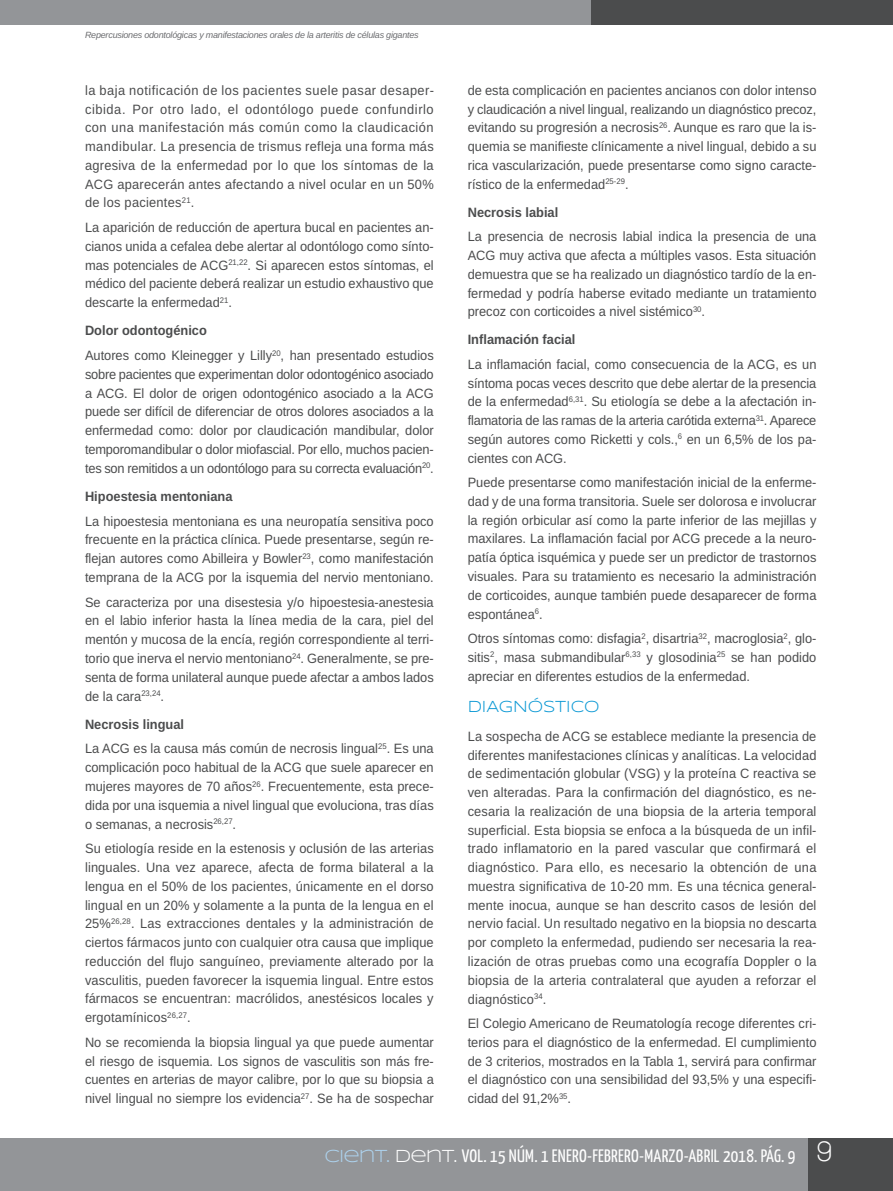
<style>
.page{position:relative;width:893px;height:1191px;background:#fff}
.page>*{position:absolute;margin:0;border:0;box-sizing:border-box;transform-origin:0 0}
.t1{font:700 30px "Walkway";color:#fff;scale:.9 1}
.t2{font:18px "Yanone Kaffeesatz";letter-spacing:.015em;color:#fff}
.t3{font:16.5px "Syncopate";letter-spacing:-.005em;color:#0a98d4;scale:.95 1}
.t4{font:13.5px/18.8px "Arimo";color:#4b4c4d;text-align:justify;scale:.95 1}
.t5{font:700 13.5px "Arimo";color:#4b4c4d;scale:.95 1}
.t6{font:italic 9px "Arimo";letter-spacing:-.025em;color:#6c6d70}
.s1{font-weight:700}
.s2{font-family:"Syncopate";color:#add2ed}
.s3{font-family:"Syncopate"}
</style>
<div class="page">
<div style="left:0;top:1138px;width:893px;height:53px;background:#939598"></div>
<div style="left:0;top:0;width:599px;height:25px;background:#939598"></div>
<div style="left:591px;top:0;width:302px;height:25px;background:#4b4c4d"></div>
<div style="left:808px;top:1138px;width:85px;height:53px;background:#4b4c4d"></div>
<p class="t6" style="left:85px;top:29px;width:335px">Repercusiones odontológicas y manifestaciones orales de la arteritis de células gigantes</p>
<p class="t4" style="left:85px;top:81px;width:369px">la baja notificación de los pacientes suele pasar desaper&shy;cibida. Por otro lado, el odontólogo puede confundirlo con una manifestación más común como la claudicación mandibular. La presencia de trismus refleja una forma más agresiva de la enfermedad por lo que los síntomas de la ACG aparecerán antes afectando a nivel ocular en un 50% de los pacientes<sup>21</sup>.</p>
<p class="t4" style="left:85px;top:218px;width:369px">La aparición de reducción de apertura bucal en pacientes an&shy;cianos unida a cefalea debe alertar al odontólogo como sínto&shy;mas potenciales de ACG<sup>21,22</sup>. Si aparecen estos síntomas, el médico del paciente deberá realizar un estudio exhaustivo que descarte la enfermedad<sup>21</sup>.</p>
<p class="t4" style="left:85px;top:318px;width:369px;line-height:24.8px"><span class="s1">Dolor odontogénico<br></span>Autores como Kleinegger y Lilly<sup>20</sup>, han presentado estudios</p>
<p class="t4" style="left:85px;top:365px;width:369px">sobre pacientes que experimentan dolor odontogénico asociado a ACG. El dolor de origen odontogénico asociado a la ACG puede ser difícil de diferenciar de otros dolores asociados a la enfermedad como: dolor por claudicación mandibular, dolor temporomandibular o dolor miofascial. Por ello, muchos pacien&shy;tes son remitidos a un odontólogo para su correcta evaluación<sup>20</sup>.</p>
<p class="t5" style="left:85px;top:487px;width:157px">Hipoestesia mentoniana</p>
<p class="t4" style="left:85px;top:512px;width:369px">La hipoestesia mentoniana es una neuropatía sensitiva poco frecuente en la práctica clínica. Puede presentarse, según re&shy;flejan autores como Abilleira y Bowler<sup>23</sup>, como manifestación temprana de la ACG por la isquemia del nervio mentoniano.</p>
<p class="t4" style="left:85px;top:593px;width:369px">Se caracteriza por una disestesia y/o hipoestesia-anestesia en el labio inferior hasta la línea media de la cara, piel del mentón y mucosa de la encía, región correspondiente al terri&shy;torio que inerva el nervio mentoniano<sup>24</sup>. Generalmente, se pre&shy;senta de forma unilateral aunque puede afectar a ambos lados de la cara<sup>23,24</sup>.</p>
<p class="t4" style="left:85px;top:712px;width:369px;line-height:24.8px"><span class="s1">Necrosis lingual<br></span>La ACG es la causa más común de necrosis lingual<sup>25</sup>. Es una</p>
<p class="t4" style="left:85px;top:758px;width:369px">complicación poco habitual de la ACG que suele aparecer en mujeres mayores de 70 años<sup>26</sup>. Frecuentemente, esta prece&shy;dida por una isquemia a nivel lingual que evoluciona, tras días o semanas, a necrosis<sup>26,27</sup>.</p>
<p class="t4" style="left:85px;top:839px;width:369px">Su etiología reside en la estenosis y oclusión de las arterias linguales. Una vez aparece, afecta de forma bilateral a la lengua en el 50% de los pacientes, únicamente en el dorso lingual en un 20% y solamente a la punta de la lengua en el 25%<sup>26,28</sup>. Las extracciones dentales y la administración de ciertos fármacos junto con cualquier otra causa que implique reducción del flujo sanguíneo, previamente alterado por la vasculitis, pueden favorecer la isquemia lingual. Entre estos fármacos se encuentran: macrólidos, anestésicos locales y ergotamínicos<sup>26,27</sup>.</p>
<p class="t4" style="left:85px;top:1032px;width:369px">No se recomienda la biopsia lingual ya que puede aumentar el riesgo de isquemia. Los signos de vasculitis son más fre&shy;cuentes en arterias de mayor calibre, por lo que su biopsia a nivel lingual no siempre los evidencia<sup>27</sup>. Se ha de sospechar</p>
<p class="t4" style="left:468px;top:81px;width:369px">de esta complicación en pacientes ancianos con dolor intenso y claudicación a nivel lingual, realizando un diagnóstico precoz, evitando su progresión a necrosis<sup>26</sup>. Aunque es raro que la is&shy;quemia se manifieste clínicamente a nivel lingual, debido a su rica vascularización, puede presentarse como signo caracte&shy;rístico de la enfermedad<sup>25-29</sup>.</p>
<p class="t5" style="left:468px;top:203px;width:97px">Necrosis labial</p>
<p class="t4" style="left:468px;top:227px;width:369px">La presencia de necrosis labial indica la presencia de una ACG muy activa que afecta a múltiples vasos. Esta situación demuestra que se ha realizado un diagnóstico tardío de la en&shy;fermedad y podría haberse evitado mediante un tratamiento precoz con corticoides a nivel sistémico<sup>30</sup>.</p>
<p class="t5" style="left:468px;top:330px;width:115px">Inflamación facial</p>
<p class="t4" style="left:468px;top:355px;width:369px">La inflamación facial, como consecuencia de la ACG, es un síntoma pocas veces descrito que debe alertar de la presencia de la enfermedad<sup>6,31</sup>. Su etiología se debe a la afectación in&shy;flamatoria de las ramas de la arteria carótida externa<sup>31</sup>. Aparece según autores como Ricketti y cols.,<sup>6</sup> en un 6,5% de los pa&shy;cientes con ACG.</p>
<p class="t4" style="left:468px;top:473px;width:369px">Puede presentarse como manifestación inicial de la enferme&shy;dad y de una forma transitoria. Suele ser dolorosa e involucrar la región orbicular así como la parte inferior de las mejillas y maxilares. La inflamación facial por ACG precede a la neuro&shy;patía óptica isquémica y puede ser un predictor de trastornos visuales. Para su tratamiento es necesario la administración de corticoides, aunque también puede desaparecer de forma espontánea<sup>6</sup>.</p>
<p class="t4" style="left:468px;top:629px;width:369px">Otros síntomas como: disfagia<sup>2</sup>, disartria<sup>32</sup>, macroglosia<sup>2</sup>, glo&shy;sitis<sup>2</sup>, masa submandibular<sup>6,33</sup> y glosodinia<sup>25</sup> se han podido apreciar en diferentes estudios de la enfermedad.</p>
<p class="t3" style="left:468px;top:697px;width:140px">DIAGNÓSTICO</p>
<p class="t4" style="left:468px;top:727px;width:369px">La sospecha de ACG se establece mediante la presencia de diferentes manifestaciones clínicas y analíticas. La velocidad de sedimentación globular (VSG) y la proteína C reactiva se ven alteradas. Para la confirmación del diagnóstico, es ne&shy;cesaria la realización de una biopsia de la arteria temporal superficial. Esta biopsia se enfoca a la búsqueda de un infil&shy;trado inflamatorio en la pared vascular que confirmará el diagnóstico. Para ello, es necesario la obtención de una muestra significativa de 10-20 mm. Es una técnica general&shy;mente inocua, aunque se han descrito casos de lesión del nervio facial. Un resultado negativo en la biopsia no descarta por completo la enfermedad, pudiendo ser necesaria la rea&shy;lización de otras pruebas como una ecografía Doppler o la biopsia de la arteria contralateral que ayuden a reforzar el diagnóstico<sup>34</sup>.</p>
<p class="t4" style="left:468px;top:1014px;width:369px">El Colegio Americano de Reumatología recoge diferentes cri&shy;terios para el diagnóstico de la enfermedad. El cumplimiento de 3 criterios, mostrados en la Tabla 1, servirá para confirmar el diagnóstico con una sensibilidad del 93,5% y una especifi&shy;cidad del 91,2%<sup>35</sup>.</p>
<h2 class="t2" style="left:324px;top:1144px;width:473px"><span class="s2">CIENT.</span> <span class="s3">DENT.</span> VOL. 15 NÚM. 1 ENERO-FEBRERO-MARZO-ABRIL 2018. PÁG. 9</h2>
<h1 class="t1" style="left:816px;top:1134px;width:19px">9</h1>
</div>
